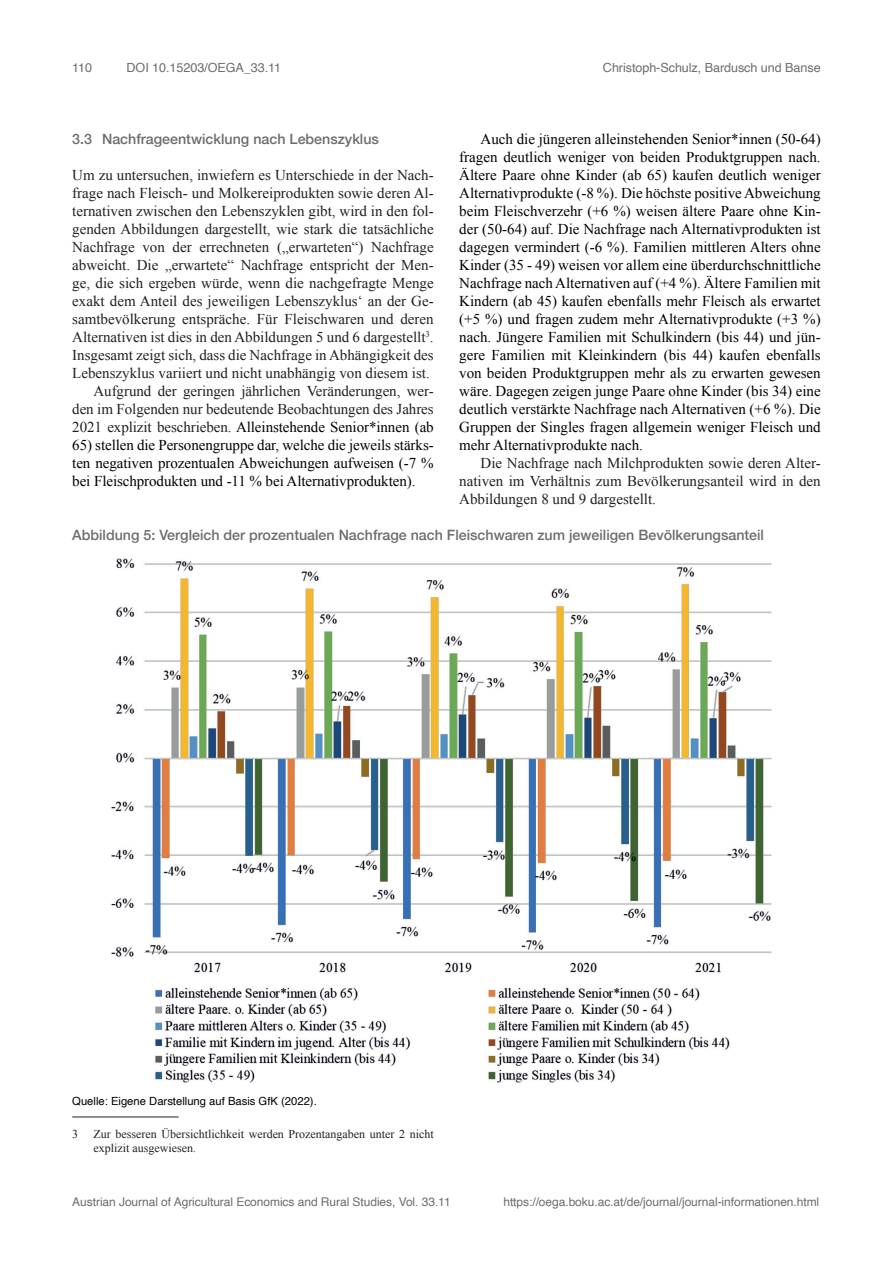
<style>
.page{position:relative;width:893px;height:1263px;background:#fff}
.page>*{position:absolute;margin:0;border:0;box-sizing:border-box;transform-origin:0 0}
.A_Quelle{font:15px/18px "Times New Roman";letter-spacing:-.005em;color:#000;text-align:justify}
.A_Text{font:15px/18px "Times New Roman";color:#231f20;text-align:justify}
.A_Quelle-2{font:15px/18px "Times New Roman";letter-spacing:-.005em;color:#231f20;text-align:justify}
.AGRAR_Abb_Tab{font:500 14.25px "Helvetica Neue";color:#6c6d70}
.t1{font:12.6px "Helvetica";letter-spacing:-.005em;color:#6c6d70}
.t2{font:12px "Helvetica";letter-spacing:-.005em;color:#6c6d70}
.t3{font:12px/14.4px "Times New Roman";color:#231f20}
.t4{font:11.25px "Helvetica";color:#000}
.s1{color:#000}
</style>
<div class="page">
<hr style="left:72px;top:1116px;width:107px;height:1px;background:#231f20">
<img style="left:111px;top:558px;width:661px;height:525px">
<p class="t1" style="left:72px;top:58px;width:21px">110</p>
<p class="t1" style="left:127px;top:58px;width:156px">DOI 10.15203/OEGA_33.11</p>
<p class="t1" style="left:603px;top:58px;width:219px">Christoph-Schulz, Bardusch und Banse</p>
<p class="A_Quelle" style="left:459px;top:130px;width:363px;text-indent:21px">Auch die jüngeren alleinstehenden Senior*innen (50-64) fragen deutlich weniger von beiden Produktgruppen nach.<br>Ältere Paare ohne Kinder (ab 65) kaufen deutlich weniger Alternativprodukte (-8 %). Die höchste positive Abweichung beim Fleischverzehr (+6 %) weisen ältere Paare ohne Kin&shy;der (50-64) auf. Die Nachfrage nach Alternativprodukten ist dagegen vermindert (-6 %). Familien mittleren Alters ohne Kinder (35 - 49) weisen vor allem eine überdurchschnittliche Nachfrage nach Alternativen auf (+4 %). Ältere Familien mit Kindern (ab 45) kaufen ebenfalls mehr Fleisch als erwartet (+5 %) und fragen zudem mehr Alternativprodukte (+3 %) nach. Jüngere Familien mit Schulkindern (bis 44) und jün&shy;gere Familien mit Kleinkindern (bis 44) kaufen ebenfalls von beiden Produktgruppen mehr als zu erwarten gewesen wäre. Dagegen zeigen junge Paare ohne Kinder (bis 34) eine deutlich verstärkte Nachfrage nach Alternativen (+6 %). Die Gruppen der Singles fragen allgemein weniger Fleisch und mehr Alternativprodukte nach.</p>
<p class="A_Quelle-2" style="left:459px;top:454px;width:363px;text-indent:21px">Die Nachfrage nach Milchprodukten sowie deren Alter&shy;nativen im Verhältnis zum Bevölkerungsanteil wird in den Abbildungen 8 und 9 dargestellt.</p>
<p class="AGRAR_Abb_Tab" style="left:72px;top:523px;width:693px">Abbildung 5: Vergleich der prozentualen Nachfrage nach Fleischwaren zum jeweiligen Bevölkerungsanteil</p>
<p class="AGRAR_Abb_Tab" style="left:72px;top:127px;width:308px">3.3 Nachfrageentwicklung nach Lebenszyklus</p>
<p class="A_Text" style="left:72px;top:166px;width:363px">Um zu untersuchen, inwiefern es Unterschiede in der Nach&shy;frage nach Fleisch- und Molkereiprodukten sowie deren Al&shy;ternativen zwischen den Lebenszyklen gibt, wird in den fol&shy;genden Abbildungen dargestellt, wie stark die tatsächliche Nachfrage von der errechneten („erwarteten“) Nachfrage abweicht. Die „erwartete“ Nachfrage entspricht der Men&shy;ge, die sich ergeben würde, wenn die nachgefragte Menge exakt dem Anteil des jeweiligen Lebenszyklus‘ an der Ge&shy;samtbevölkerung entspräche. Für Fleischwaren und deren Alternativen ist dies in den Abbildungen 5 und 6 dargestellt<sup>3</sup>.<br>Insgesamt zeigt sich, dass die Nachfrage in Abhängigkeit des Lebenszyklus variiert und nicht unabhängig von diesem ist.</p>
<p class="A_Quelle-2" style="left:72px;top:382px;width:363px;text-indent:21px">Aufgrund der geringen jährlichen Veränderungen, wer&shy;den im Folgenden nur bedeutende Beobachtungen des Jahres 2021 explizit beschrieben. <span class="s1">Alleinstehende Senior*innen (ab</span></p>
<p class="A_Quelle" style="left:72px;top:436px;width:363px">65) stellen die Personengruppe dar, welche die jeweils stärks&shy;ten negativen prozentualen Abweichungen aufweisen (-7 % bei Fleischprodukten und -11 % bei Alternativprodukten).</p>
<p class="t4" style="left:72px;top:1092px;width:246px">Quelle: Eigene Darstellung auf Basis GfK (2022).</p>
<p class="t3" style="left:72px;top:1126px;width:7px">3</p>
<p class="t3" style="left:94px;top:1126px;width:342px">Zur besseren Übersichtlichkeit werden Prozentangaben unter 2 nicht explizit ausgewiesen.</p>
<p class="t2" style="left:72px;top:1193px;width:380px">Austrian Journal of Agricultural Economics and Rural Studies, Vol. 33.11</p>
<p class="t2" style="left:503px;top:1193px;width:317px">https://oega.boku.ac.at/de/journal/journal-informationen.html</p>
</div>
